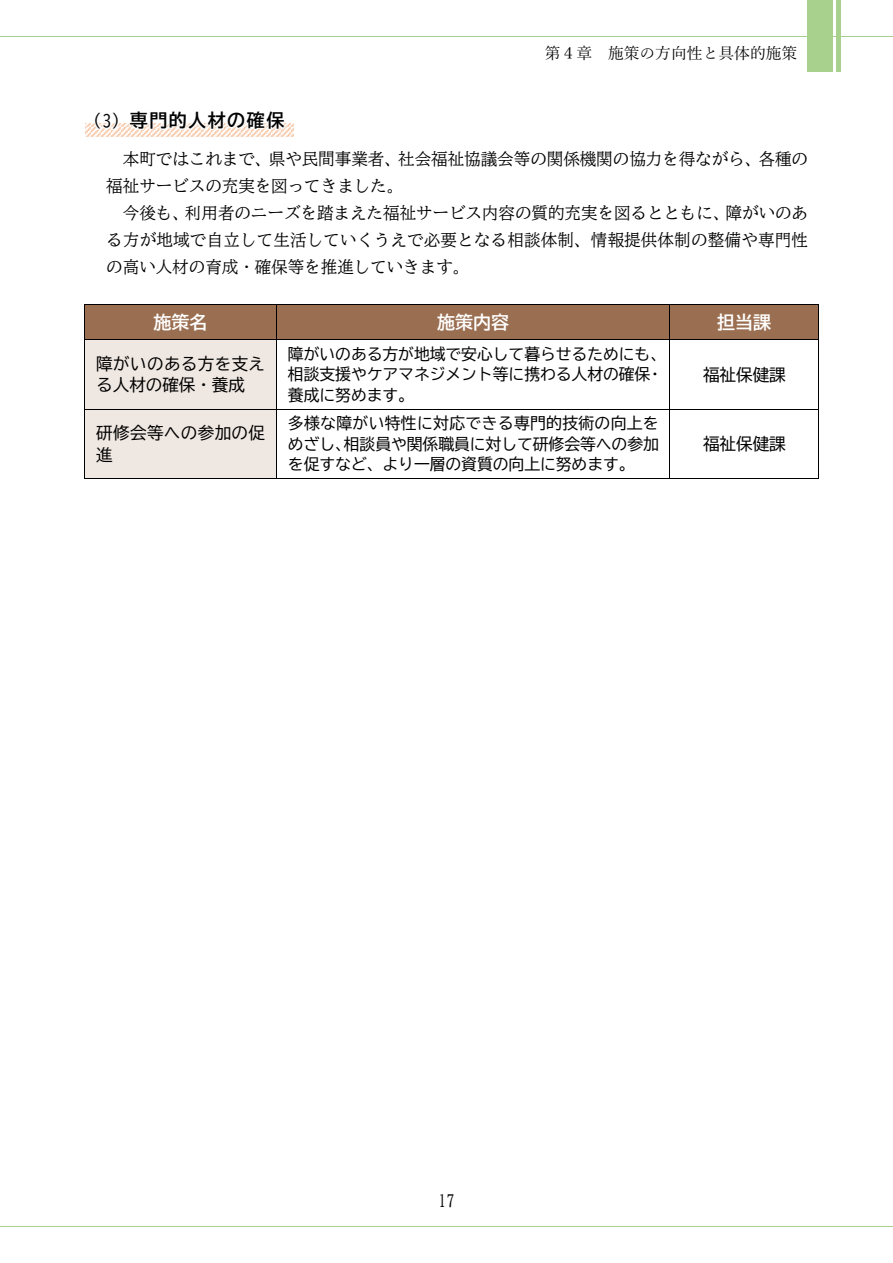
<style>
.page{position:relative;width:893px;height:1263px;background:#fff}
.page>*{position:absolute;margin:0;border:0;box-sizing:border-box;transform-origin:0 0}
.t1{font:18px "BIZ UD Gothic Bold";letter-spacing:.075em;color:#000}
.t2{font:18px "BIZ UD Gothic Bold";color:#fff}
.t3{font:16.5px/27px "BIZ UD Mincho Medium";color:#000}
.t4{font:16.5px/21.5px "BIZ UD Gothic";letter-spacing:.02em;color:#000}
.t5{font:15.9px/20.5px "BIZ UD Gothic";color:#000}
.t6{font:15.9px "Yu Mincho";color:#000}
.s1{font-family:"BIZ UD Gothic";font-size:16.5px}
</style>
<div class="page">
<div style="left:808px;top:0;width:25px;height:71px;background:#a9d18e"></div>
<hr style="left:837px;top:0;width:4px;height:71px;background:#a9d18e">
<img style="left:85px;top:123px;width:33px;height:14px">
<img style="left:118px;top:123px;width:176px;height:14px">
<div style="left:86px;top:305px;width:190px;height:34px;background:#9a6e50"></div>
<div style="left:277px;top:305px;width:393px;height:34px;background:#9a6e50"></div>
<div style="left:670px;top:305px;width:148px;height:34px;background:#9a6e50"></div>
<hr style="left:85px;top:305px;width:191px;height:1px;background:#000">
<hr style="left:277px;top:305px;width:393px;height:1px;background:#000">
<hr style="left:670px;top:305px;width:148px;height:1px;background:#000">
<hr style="left:85px;top:305px;width:1px;height:34px;background:#000">
<hr style="left:276px;top:305px;width:1px;height:34px;background:#000">
<hr style="left:670px;top:305px;width:1px;height:34px;background:#000">
<hr style="left:818px;top:305px;width:1px;height:34px;background:#000">
<div style="left:86px;top:340px;width:190px;height:69px;background:#efe7e1"></div>
<hr style="left:85px;top:339px;width:191px;height:1px;background:#000">
<hr style="left:277px;top:339px;width:393px;height:1px;background:#000">
<hr style="left:670px;top:339px;width:148px;height:1px;background:#000">
<hr style="left:85px;top:340px;width:1px;height:69px;background:#000">
<hr style="left:276px;top:340px;width:1px;height:69px;background:#000">
<hr style="left:670px;top:340px;width:1px;height:69px;background:#000">
<hr style="left:818px;top:340px;width:1px;height:69px;background:#000">
<div style="left:86px;top:410px;width:190px;height:68px;background:#efe7e1"></div>
<hr style="left:85px;top:409px;width:191px;height:1px;background:#000">
<hr style="left:277px;top:409px;width:393px;height:1px;background:#000">
<hr style="left:670px;top:409px;width:148px;height:1px;background:#000">
<hr style="left:85px;top:410px;width:1px;height:68px;background:#000">
<hr style="left:85px;top:478px;width:191px;height:1px;background:#000">
<hr style="left:276px;top:410px;width:1px;height:68px;background:#000">
<hr style="left:277px;top:478px;width:393px;height:1px;background:#000">
<hr style="left:670px;top:410px;width:1px;height:68px;background:#000">
<hr style="left:670px;top:478px;width:148px;height:1px;background:#000">
<hr style="left:818px;top:410px;width:1px;height:68px;background:#000">
<hr style="left:0;top:36px;width:893px;height:1px;background:#a8d08d">
<hr style="left:0;top:1226px;width:893px;height:1px;background:#a8d08d">
<p class="t6" style="left:545px;top:45px;width:254px">第４章 施策の方向性と具体的施策</p>
<h4 class="t1" style="left:85px;top:111px;width:201px"><span class="s1">（3）</span>専門的人材の確保</h4>
<p class="t3" style="left:106px;top:145px;width:703px;text-indent:17px">本町ではこれまで、県や民間事業者、社会福祉協議会等の関係機関の協力を得ながら、各種の福祉サービスの充実を図ってきました。</p>
<p class="t3" style="left:106px;top:199px;width:703px;text-align:justify;text-indent:17px">今後も、利用者のニーズを踏まえた福祉サービス内容の質的充実を図るとともに、障がいのある方が地域で自立して生活していくうえで必要となる相談体制、情報提供体制の整備や専門性の高い人材の育成・確保等を推進していきます。</p>
<p class="t2" style="left:154px;top:313px;width:56px">施策名</p>
<p class="t2" style="left:437px;top:313px;width:73px">施策内容</p>
<p class="t2" style="left:717px;top:313px;width:55px">担当課</p>
<p class="t4" style="left:96px;top:353px;width:170px">障がいのある方を支える人材の確保・養成</p>
<p class="t5" style="left:288px;top:344px;width:380px">障がいのある方が地域で安心して暮らせるためにも、相談支援やケアマネジメント等に携わる人材の確保・養成に努めます。</p>
<p class="t4" style="left:703px;top:364px;width:84px">福祉保健課</p>
<p class="t4" style="left:96px;top:422px;width:170px">研修会等への参加の促進</p>
<p class="t5" style="left:288px;top:413px;width:373px;text-align:justify">多様な障がい特性に対応できる専門的技術の向上をめざし、相談員や関係職員に対して研修会等への参加を促すなど、より一層の資質の向上に努めます。</p>
<p class="t4" style="left:703px;top:433px;width:84px">福祉保健課</p>
<p class="t3" style="left:438px;top:1187px;width:18px">17</p>
</div>
